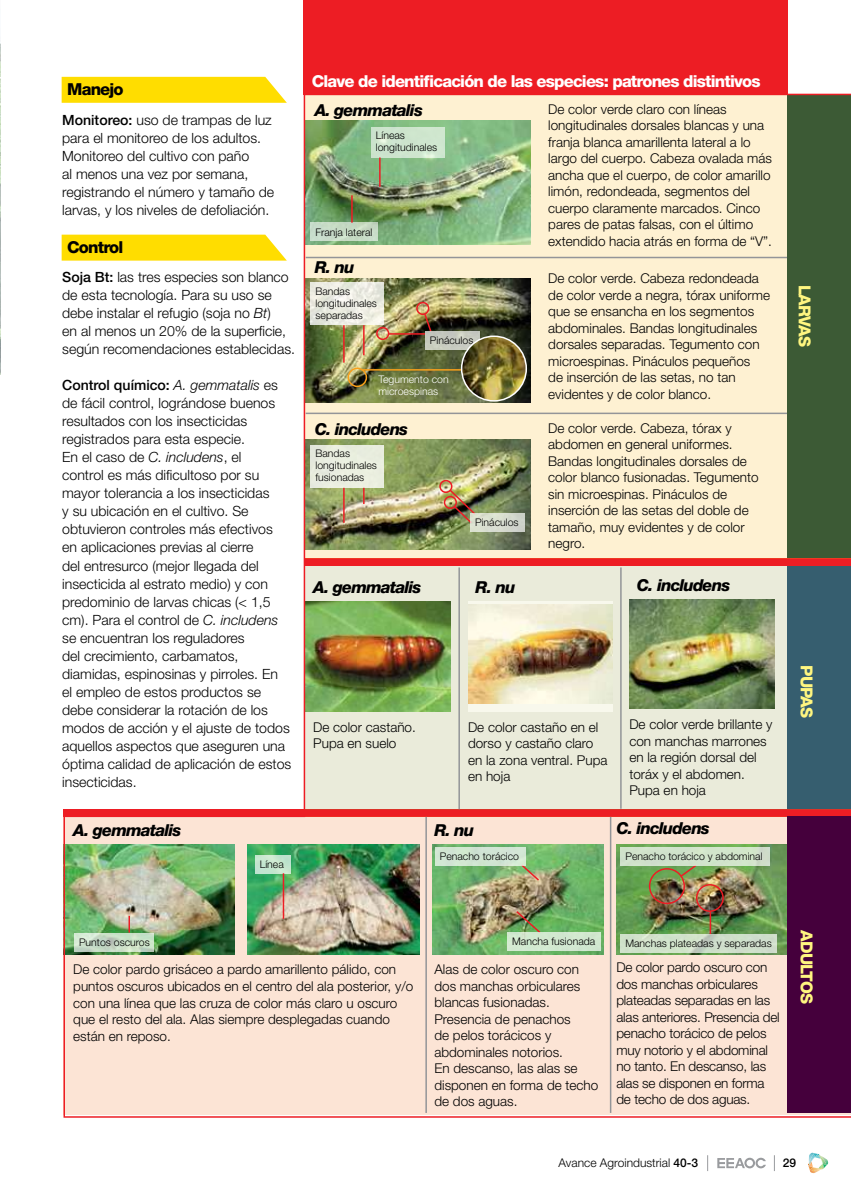
<style>
.page{position:relative;width:851px;height:1191px;background:#fff}
.page>*{position:absolute;margin:0;border:0;box-sizing:border-box;transform-origin:0 0}
.t1{font:italic 800 16.5px "Helvetica Neue LT Std";letter-spacing:-.05em;color:#000}
.t2{font:800 16.5px "Helvetica Neue LT Std";letter-spacing:-.05em;color:#fff}
.t3{font:800 16.5px "Helvetica Neue LT Std";letter-spacing:-.05em;color:#fff680}
.t4{font:800 16.5px "Helvetica Neue LT Std";letter-spacing:-.05em;color:#000}
.t5{font:300 14.1px/18px "Helvetica Neue LT Std";color:#000}
.t6{font:300 13.5px/16.5px "Helvetica Neue LT Std";color:#000}
.t7{font:300 12px "Helvetica Neue LT Std";color:#000}
.t8{font:500 12px "Helvetica Neue LT Std";color:#000}
.t9{font:300 10.5px/12px "Helvetica Neue LT Std";color:#000}
.t10{font:300 10.5px/12px "Helvetica Neue LT Std";color:#fff}
.s1{font-weight:500}
.s2{font-style:italic}
</style>
<div class="page">
<svg style="left:717px;top:1157px;width:48px;height:11px"></svg>
<svg style="left:808px;top:1152px;width:20px;height:21px"></svg>
<svg style="left:707px;top:1155px;width:1px;height:16px"></svg>
<svg style="left:774px;top:1155px;width:1px;height:16px"></svg>
<div style="left:303px;top:0;width:484px;height:95px;background:#ed1d24"></div>
<img style="left:0;top:43px;width:1px;height:332px">
<svg style="left:0;top:339px;width:1px;height:34px"></svg>
<svg style="left:0;top:184px;width:1px;height:22px"></svg>
<svg style="left:0;top:216px;width:1px;height:113px"></svg>
<div style="left:62px;top:77px;width:217px;height:26px;background:#fd0"></div>
<img style="left:63px;top:93px;width:787px;height:1025px">
<p class="t4" style="left:67px;top:79px;width:58px">Manejo</p>
<p class="t5" style="left:62px;top:110px;width:213px"><span class="s1">Monitoreo:</span> uso de trampas de luz para el monitoreo de los adultos.<br>Monitoreo del cultivo con paño<br>al menos una vez por semana, registrando el número y tamaño de larvas, y los niveles de defoliación.</p>
<p class="t4" style="left:67px;top:237px;width:58px">Control</p>
<p class="t5" style="left:62px;top:268px;width:234px"><span class="s1">Soja Bt:</span> las tres especies son blanco de esta tecnología. Para su uso se debe instalar el refugio (soja no <span class="s2">Bt</span>)<br>en al menos un 20% de la superficie, según recomendaciones establecidas.</p>
<p class="t5" style="left:62px;top:376px;width:231px"><span class="s1">Control químico:</span> <span class="s2">A. gemmatalis</span> es de fácil control, lográndose buenos resultados con los insecticidas registrados para esta especie.<br>En el caso de <span class="s2">C. includens</span>, el<br>control es más dificultoso por su mayor tolerancia a los insecticidas<br>y su ubicación en el cultivo. Se obtuvieron controles más efectivos<br>en aplicaciones previas al cierre<br>del entresurco (mejor llegada del insecticida al estrato medio) y con predominio de larvas chicas (&lt; 1,5 cm). Para el control de <span class="s2">C. includens </span>se encuentran los reguladores<br>del crecimiento, carbamatos, diamidas, espinosinas y pirroles. En el empleo de estos productos se debe considerar la rotación de los modos de acción y el ajuste de todos aquellos aspectos que aseguren una óptima calidad de aplicación de estos insecticidas.</p>
<p class="t1" style="left:73px;top:820px;width:110px">A. gemmatalis</p>
<p class="t9" style="left:260px;top:857px;width:26px">Línea</p>
<p class="t2" style="left:312px;top:72px;width:450px">Clave de identificación de las especies: patrones distintivos</p>
<p class="t1" style="left:315px;top:100px;width:110px">A. gemmatalis</p>
<p class="t9" style="left:376px;top:129px;width:63px">Líneas longitudinales</p>
<p class="t9" style="left:315px;top:225px;width:58px">Franja lateral</p>
<p class="t1" style="left:315px;top:258px;width:41px">R. nu</p>
<p class="t9" style="left:315px;top:285px;width:63px">Bandas longitudinales separadas</p>
<p class="t9" style="left:430px;top:334px;width:45px">Pináculos</p>
<p class="t10" style="left:378px;top:373px;width:72px">Tegumento con microespinas</p>
<p class="t1" style="left:315px;top:419px;width:95px">C. includens</p>
<p class="t9" style="left:315px;top:447px;width:63px">Bandas longitudinales fusionadas</p>
<p class="t1" style="left:313px;top:577px;width:110px">A. gemmatalis</p>
<p class="t9" style="left:475px;top:516px;width:45px">Pináculos</p>
<p class="t1" style="left:475px;top:577px;width:41px">R. nu</p>
<p class="t6" style="left:548px;top:100px;width:225px">De color verde claro con líneas longitudinales dorsales blancas y una franja blanca amarillenta lateral a lo largo del cuerpo. Cabeza ovalada más ancha que el cuerpo, de color amarillo limón, redondeada, segmentos del cuerpo claramente marcados. Cinco pares de patas falsas, con el último extendido hacia atrás en forma de “V”.</p>
<p class="t6" style="left:548px;top:270px;width:223px">De color verde. Cabeza redondeada de color verde a negra, tórax uniforme que se ensancha en los segmentos abdominales. Bandas longitudinales dorsales separadas. Tegumento con microespinas. Pináculos pequeños<br>de inserción de las setas, no tan evidentes y de color blanco.</p>
<p class="t6" style="left:548px;top:419px;width:212px">De color verde. Cabeza, tórax y abdomen en general uniformes.<br>Bandas longitudinales dorsales de color blanco fusionadas. Tegumento sin microespinas. Pináculos de inserción de las setas del doble de tamaño, muy evidentes y de color negro.</p>
<p class="t1" style="left:636px;top:575px;width:95px">C. includens</p>
<p class="t6" style="left:313px;top:718px;width:104px">De color castaño.<br>Pupa en suelo</p>
<p class="t6" style="left:468px;top:718px;width:141px">De color castaño en el dorso y castaño claro en la zona ventral. Pupa en hoja</p>
<p class="t6" style="left:629px;top:716px;width:145px">De color verde brillante y con manchas marrones en la región dorsal del toráx y el abdomen.<br>Pupa en hoja</p>
<p class="t1" style="left:434px;top:820px;width:41px">R. nu</p>
<p class="t1" style="left:616px;top:818px;width:95px">C. includens</p>
<p class="t9" style="left:439px;top:850px;width:81px">Penacho torácico</p>
<p class="t9" style="left:625px;top:850px;width:139px">Penacho torácico y abdominal</p>
<p class="t3" style="left:814px;top:285px;width:64px;rotate:90deg">LARVAS</p>
<p class="t3" style="left:816px;top:665px;width:54px;rotate:90deg">PUPAS</p>
<p class="t9" style="left:79px;top:935px;width:72px">Puntos oscuros</p>
<p class="t6" style="left:73px;top:961px;width:341px">De color pardo grisáceo a pardo amarillento pálido, con puntos oscuros ubicados en el centro del ala posterior, y/o con una línea que las cruza de color más claro u oscuro que el resto del ala. Alas siempre desplegadas cuando están en reposo.</p>
<p class="t9" style="left:512px;top:935px;width:85px">Mancha fusionada</p>
<p class="t6" style="left:434px;top:961px;width:165px">Alas de color oscuro con dos manchas orbiculares blancas fusionadas.<br>Presencia de penachos<br>de pelos torácicos y abdominales notorios.<br>En descanso, las alas se disponen en forma de techo de dos aguas.</p>
<p class="t9" style="left:625px;top:936px;width:148px">Manchas plateadas y separadas</p>
<p class="t6" style="left:616px;top:958px;width:165px">De color pardo oscuro con dos manchas orbiculares plateadas separadas en las alas anteriores. Presencia del penacho torácico de pelos muy notorio y el abdominal no tanto. En descanso, las alas se disponen en forma de techo de dos aguas.</p>
<p class="t3" style="left:816px;top:930px;width:75px;rotate:90deg">ADULTOS</p>
<p class="t7" style="left:558px;top:1155px;width:141px">Avance Agroindustrial <span class="s1">40-3</span></p>
<p class="t8" style="left:782px;top:1156px;width:15px">29</p>
</div>
